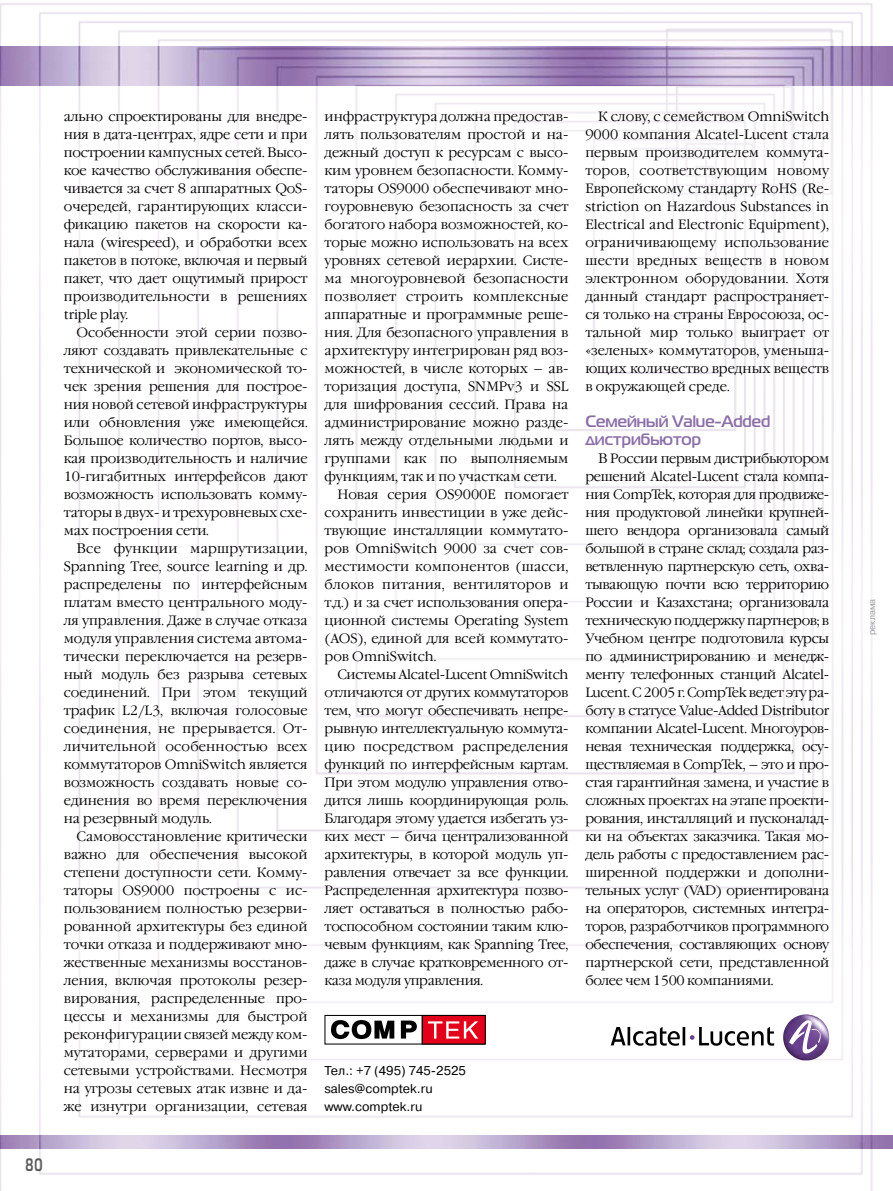
<style>
.page{position:relative;width:893px;height:1191px;background:#fff}
.page>*{position:absolute;margin:0;border:0;box-sizing:border-box;transform-origin:0 0}
.t1{font:700 18px "Magistral C";color:#58585a;scale:.7 1}
.t2{font:700 16.5px/18px "Magistral C";color:#8c6fa7}
.t3{font:300 13.5px/18px "Garamond C";color:#000;text-align:justify}
.t4{font:300 13.5px "Garamond C";letter-spacing:-.02em;color:#000}
.t5{font:300 13.5px "Garamond C";letter-spacing:.025em;color:#000}
.t6{font:300 13.5px "Garamond C";letter-spacing:.02em;color:#000}
.t7{font:12.75px/18px "Pragmatica C";color:#000}
.t8{font:9px "Pragmatica C";color:#9c9d9f}
</style>
<div class="page">
<img style="left:0;top:3px;width:893px;height:1188px">
<img style="left:0;top:47px;width:893px;height:38px">
<img style="left:0;top:1135px;width:893px;height:13px">
<div style="left:325px;top:1015px;width:160px;height:29px;background:#fff"></div>
<div style="left:422px;top:1015px;width:63px;height:29px;background:#e2001a"></div>
<div style="left:422px;top:1015px;width:64px;height:29px;border:1px solid #000"></div>
<svg style="left:331px;top:1015px;width:147px;height:28px"></svg>
<svg style="left:611px;top:1026px;width:163px;height:19px"></svg>
<img style="left:783px;top:1014px;width:46px;height:46px">
<svg style="left:789px;top:1019px;width:34px;height:35px"></svg>
<h1 class="t1" style="left:25px;top:1154px;width:26px">80</h1>
<p class="t3" style="left:64px;top:108px;width:245px">ально спроектированы для внедре&shy;ния в дата-центрах, ядре сети и при построении кампусных сетей. Высо&shy;кое качество обслуживания обеспе&shy;чивается за счет 8 аппаратных QoS&shy;очередей, гарантирующих класси&shy;фикацию пакетов на скорости ка&shy;нала (wirespeed), и обработки всех пакетов в потоке, включая и первый пакет, что дает ощутимый прирост производительности в решениях triple play.</p>
<p class="t3" style="left:64px;top:324px;width:245px;text-indent:13px">Особенности этой серии позво&shy;ляют создавать привлекательные с технической и экономической то&shy;чек зрения решения для построе&shy;ния новой сетевой инфраструктуры или обновления уже имеющейся.<br>Большое количество портов, высо&shy;кая производительность и наличие 10-гигабитных интерфейсов дают возможность использовать комму&shy;таторы в двух- и трехуровневых схе&shy;мах построения сети.</p>
<p class="t3" style="left:64px;top:540px;width:245px;text-indent:13px">Все функции маршрутизации, Spanning Tree, source learning и др. распределены по интерфейсным платам вместо центрального моду&shy;ля управления. Даже в случае отказа модуля управления система автома&shy;тически переключается на резерв&shy;ный модуль без разрыва сетевых соединений. При этом текущий трафик L2/L3, включая голосовые соединения, не прерывается. От&shy;личительной особенностью всех коммутаторов OmniSwitch является возможность создавать новые со&shy;единения во время переключения на резервный модуль.</p>
<p class="t3" style="left:64px;top:828px;width:245px;text-indent:13px">Самовосстановление критически важно для обеспечения высокой степени доступности сети. Комму&shy;таторы OS9000 построены с ис&shy;пользованием полностью резерви&shy;рованной архитектуры без единой точки отказа и поддерживают мно&shy;жественные механизмы восстанов&shy;ления, включая протоколы резер&shy;вирования, распределенные про&shy;цессы и механизмы для быстрой реконфигурации связей между ком&shy;мутаторами, серверами и другими сетевыми устройствами. Несмотря на угрозы сетевых атак извне и да&shy;же изнутри организации, сетевая</p>
<p class="t3" style="left:325px;top:108px;width:245px">инфраструктура должна предостав-</p>
<p class="t3" style="left:325px;top:126px;width:245px">лять пользователям простой и на-</p>
<p class="t3" style="left:325px;top:144px;width:245px">дежный доступ к ресурсам с высо-</p>
<p class="t3" style="left:325px;top:162px;width:245px">ким уровнем безопасности. Комму-</p>
<p class="t3" style="left:325px;top:180px;width:245px">таторы OS9000 обеспечивают мно-</p>
<p class="t3" style="left:325px;top:198px;width:245px">гоуровневую безопасность за счет</p>
<p class="t3" style="left:325px;top:216px;width:245px">богатого набора возможностей, ко-</p>
<p class="t3" style="left:325px;top:234px;width:245px">торые можно использовать на всех</p>
<p class="t3" style="left:325px;top:252px;width:245px">уровнях сетевой иерархии. Систе-</p>
<p class="t3" style="left:325px;top:270px;width:245px">ма многоуровневой безопасности</p>
<p class="t5" style="left:325px;top:289px;width:245px">позволяет строить комплексные</p>
<p class="t3" style="left:325px;top:306px;width:245px">аппаратные и программные реше-</p>
<p class="t3" style="left:325px;top:324px;width:245px">ния. Для безопасного управления в</p>
<p class="t3" style="left:325px;top:342px;width:245px">архитектуру интегрирован ряд воз-</p>
<p class="t3" style="left:325px;top:360px;width:245px">можностей, в числе которых – ав-</p>
<p class="t3" style="left:325px;top:378px;width:245px">торизация доступа, SNMPv3 и SSL</p>
<p class="t3" style="left:325px;top:396px;width:245px">для шифрования сессий. Права на</p>
<p class="t3" style="left:325px;top:414px;width:245px">администрирование можно разде-</p>
<p class="t3" style="left:325px;top:432px;width:245px">лять между отдельными людьми и</p>
<p class="t3" style="left:325px;top:450px;width:245px">группами как по выполняемым</p>
<p class="t3" style="left:325px;top:468px;width:234px">функциям, так и по участкам сети.</p>
<p class="t3" style="left:337px;top:486px;width:233px">Новая серия OS9000E помогает</p>
<p class="t3" style="left:325px;top:504px;width:245px">сохранить инвестиции в уже дейс-</p>
<p class="t3" style="left:325px;top:522px;width:245px">твующие инсталляции коммутато-</p>
<p class="t3" style="left:325px;top:540px;width:245px">ров OmniSwitch 9000 за счет сов-</p>
<p class="t3" style="left:325px;top:558px;width:245px">местимости компонентов (шасси,</p>
<p class="t6" style="left:325px;top:577px;width:245px">блоков питания, вентиляторов и</p>
<p class="t3" style="left:325px;top:594px;width:245px">т.д.) и за счет использования опера-</p>
<p class="t3" style="left:325px;top:612px;width:245px">ционной системы Operating System</p>
<p class="t3" style="left:325px;top:630px;width:245px">(AOS), единой для всей коммутато-</p>
<p class="t3" style="left:325px;top:647px;width:113px">ров OmniSwitch.</p>
<p class="t4" style="left:337px;top:667px;width:233px">Системы Alcatel-Lucent OmniSwitch</p>
<p class="t4" style="left:325px;top:685px;width:245px">отличаются от других коммутаторов</p>
<p class="t4" style="left:325px;top:703px;width:245px">тем, что могут обеспечивать непре-</p>
<p class="t4" style="left:325px;top:721px;width:245px">рывную интеллектуальную коммута-</p>
<p class="t3" style="left:325px;top:737px;width:245px">цию посредством распределения</p>
<p class="t4" style="left:325px;top:757px;width:245px">функций по интерфейсным картам.</p>
<p class="t4" style="left:325px;top:775px;width:245px">При этом модулю управления отво-</p>
<p class="t4" style="left:325px;top:793px;width:245px">дится лишь координирующая роль.</p>
<p class="t4" style="left:325px;top:811px;width:245px">Благодаря этому удается избегать уз-</p>
<p class="t4" style="left:325px;top:829px;width:245px">ких мест – бича централизованной</p>
<p class="t4" style="left:325px;top:847px;width:245px">архитектуры, в которой модуль уп-</p>
<p class="t4" style="left:325px;top:864px;width:245px">равления отвечает за все функции.</p>
<p class="t4" style="left:325px;top:882px;width:245px">Распределенная архитектура позво-</p>
<p class="t4" style="left:325px;top:900px;width:245px">ляет оставаться в полностью рабо-</p>
<p class="t4" style="left:325px;top:918px;width:245px">тоспособном состоянии таким клю-</p>
<p class="t4" style="left:325px;top:936px;width:245px">чевым функциям, как Spanning Tree,</p>
<p class="t4" style="left:325px;top:954px;width:245px">даже в случае кратковременного от-</p>
<p class="t4" style="left:325px;top:972px;width:160px">каза модуля управления.</p>
<p class="t3" style="left:585px;top:107px;width:245px;text-indent:13px">К слову, с семейством OmniSwitch 9000 компания Alcatel-Lucent стала первым производителем коммута&shy;торов, соответствующим новому Европейскому стандарту RoHS (Re&shy;striction on Hazardous Substances in Electrical and Electronic Equipment), ограничивающему использование шести вредных веществ в новом электронном оборудовании. Хотя данный стандарт распространяет&shy;ся только на страны Евросоюза, ос&shy;тальной мир только выиграет от «зеленых» коммутаторов, уменьша&shy;ющих количество вредных веществ в окружающей среде.</p>
<p class="t2" style="left:585px;top:412px;width:186px">Семейный Value-Added дистрибьютор</p>
<p class="t3" style="left:585px;top:450px;width:245px;text-indent:13px">В России первым дистрибьютором решений Alcatel-Lucent стала компа&shy;ния CompTek, которая для продвиже&shy;ния продуктовой линейки крупней&shy;шего вендора организовала самый большой в стране склад; создала раз&shy;ветвленную партнерскую сеть, охва&shy;тывающую почти всю территорию России и Казахстана; организовала техническую поддержку партнеров; в Учебном центре подготовила курсы по администрированию и менедж&shy;менту телефонных станций Alcatel-Lucent. С 2005 г. CompTek ведет эту ра&shy;боту в статусе Value-Added Distributor компании Alcatel-Lucent. Многоуров&shy;невая техническая поддержка, осу&shy;ществляемая в CompTek, – это и про&shy;стая гарантийная замена, и участие в сложных проектах на этапе проекти&shy;рования, инсталляций и пусконалад&shy;ки на объектах заказчика. Такая мо&shy;дель работы с предоставлением рас&shy;ширенной поддержки и дополни&shy;тельных услуг (VAD) ориентирована на операторов, системных интегра&shy;торов, разработчиков программного обеспечения, составляющих основу партнерской сети, представленной более чем 1500 компаниями.</p>
<p class="t7" style="left:324px;top:1062px;width:143px">Тел.: +7 (495) 745-2525 sales@comptek.ru www.comptek.ru</p>
<p class="t8" style="left:867px;top:635px;width:38px;rotate:-90deg">реклама</p>
</div>
